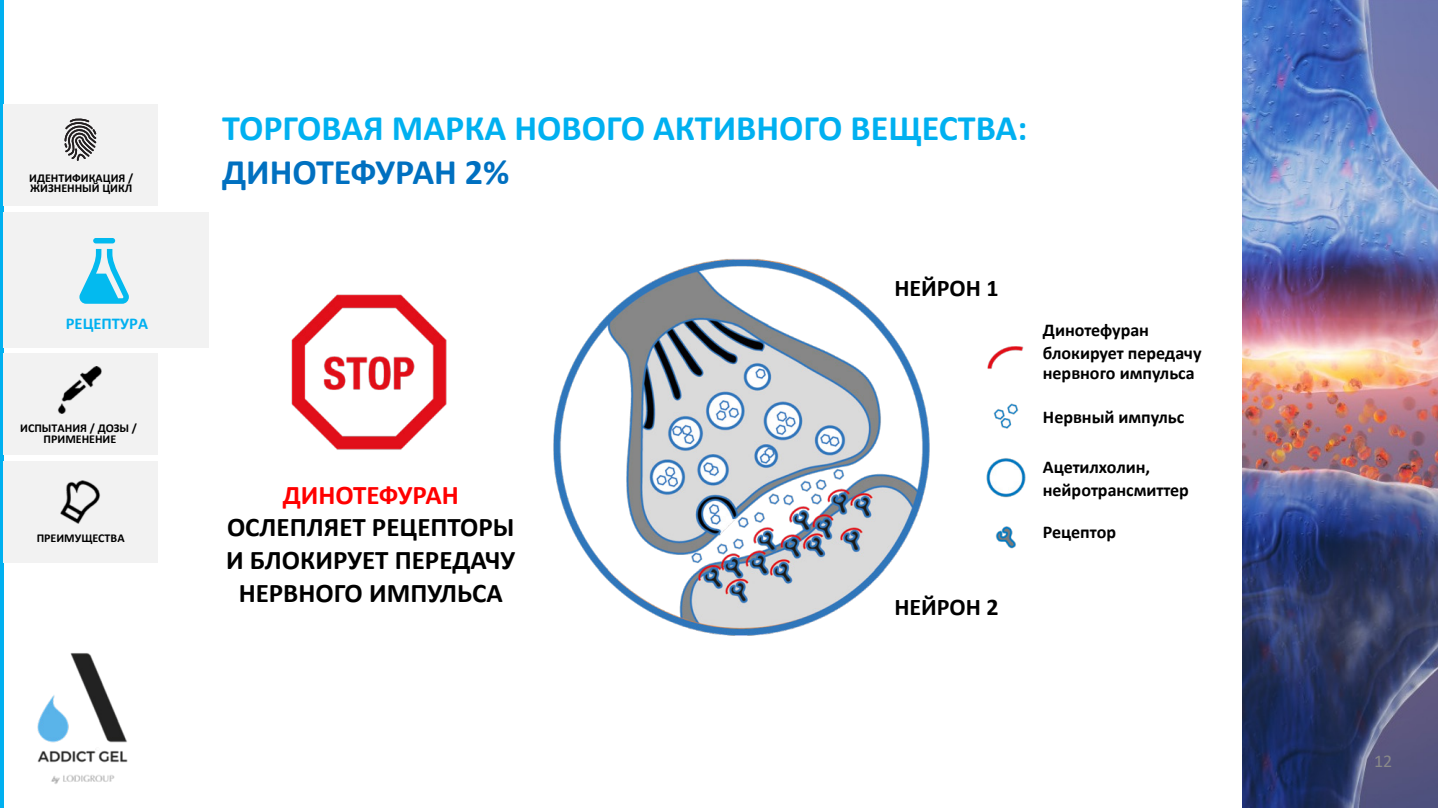
<style>
.page{position:relative;width:1438px;height:808px;background:#fff}
.page>*{position:absolute;margin:0;border:0;box-sizing:border-box;transform-origin:0 0}
.t1{font:700 36px "Calibri";color:#00b0f0}
.t2{font:700 36px "Calibri";color:#0070c0}
.t3{font:700 27px/33px "Calibri";color:#000;text-align:center}
.t4{font:700 27px "Calibri";color:#f00}
.t5{font:700 24px "Calibri";color:#000}
.t6{font:700 18px/22.6px "Calibri";letter-spacing:-.005em;color:#000}
.t7{font:18px "Calibri";color:#898989}
.t8{font:700 16.5px "Calibri";color:#00b0f0}
.t9{font:700 12px/10.5px "Calibri";color:#000}
</style>
<div class="page">
<img style="left:37px;top:653px;width:91px;height:131px">
<img style="left:1242px;top:0;width:195px;height:808px">
<img style="left:553px;top:200px;width:754px;height:489px">
<hr style="left:0;top:0;width:3px;height:808px;background:#00b0f0">
<div style="left:3px;top:104px;width:154px;height:102px;background:#f2f2f2"></div>
<div style="left:3px;top:212px;width:206px;height:135px;background:#f2f2f2"></div>
<svg style="left:65px;top:119px;width:31px;height:42px"></svg>
<svg style="left:79px;top:238px;width:50px;height:66px"></svg>
<div style="left:3px;top:461px;width:154px;height:102px;background:#f2f2f2"></div>
<div style="left:3px;top:353px;width:154px;height:102px;background:#f2f2f2"></div>
<img style="left:58px;top:366px;width:44px;height:47px">
<img style="left:60px;top:481px;width:40px;height:43px">
<img style="left:291px;top:294px;width:156px;height:156px">
<div style="left:883px;top:268px;width:180px;height:40px;background:#fff"></div>
<div style="left:883px;top:587px;width:180px;height:40px;background:#fff"></div>
<div style="left:1031px;top:314px;width:182px;height:120px;background:#fff"></div>
<div style="left:1031px;top:452px;width:191px;height:120px;background:#fff"></div>
<p class="t9" style="left:29px;top:172px;width:106px">ИДЕНТИФИКАЦИЯ /<br>ЖИЗНЕННЫЙ ЦИКЛ</p>
<p class="t8" style="left:66px;top:312px;width:84px">РЕЦЕПТУРА</p>
<p class="t9" style="left:20px;top:423px;width:118px;text-align:center">ИСПЫТАНИЯ / ДОЗЫ /<br>ПРИМЕНЕНИЕ</p>
<p class="t9" style="left:37px;top:532px;width:89px">ПРЕИМУЩЕСТВА</p>
<h1 class="t1" style="left:222px;top:103px;width:806px">ТОРГОВАЯ МАРКА НОВОГО АКТИВНОГО ВЕЩЕСТВА:</h1>
<h1 class="t2" style="left:222px;top:146px;width:289px">ДИНОТЕФУРАН 2%</h1>
<h2 class="t4" style="left:283px;top:476px;width:178px">ДИНОТЕФУРАН</h2>
<h2 class="t3" style="left:226px;top:510px;width:291px">ОСЛЕПЛЯЕТ РЕЦЕПТОРЫ<br>И БЛОКИРУЕТ ПЕРЕДАЧУ<br>НЕРВНОГО ИМПУЛЬСА</h2>
<h3 class="t5" style="left:894px;top:271px;width:106px">НЕЙРОН 1</h3>
<h3 class="t5" style="left:894px;top:590px;width:106px">НЕЙРОН 2</h3>
<p class="t6" style="left:1042px;top:318px;width:160px">Динотефуран блокирует передачу</p>
<p class="t6" style="left:1042px;top:362px;width:153px">нервного импульса</p>
<p class="t6" style="left:1042px;top:405px;width:143px">Нервный импульс</p>
<p class="t6" style="left:1042px;top:456px;width:147px">Ацетилхолин, нейротрансмиттер</p>
<p class="t6" style="left:1042px;top:521px;width:75px">Рецептор</p>
<p class="t7" style="left:1373px;top:748px;width:20px">12</p>
</div>
